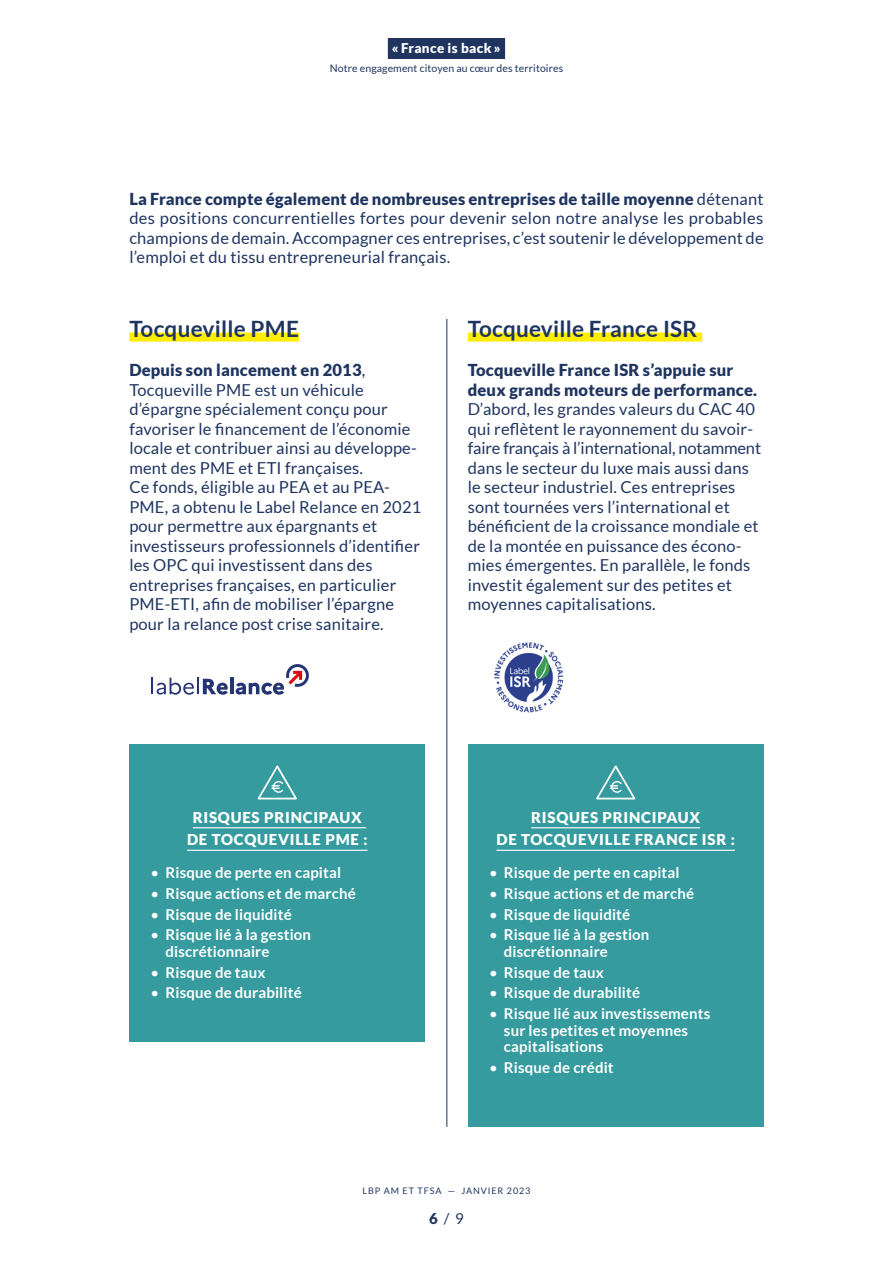
<style>
.page{position:relative;width:893px;height:1263px;background:#fff}
.page>*{position:absolute;margin:0;border:0;box-sizing:border-box;transform-origin:0 0}
.t1{font:700 22.5px "Lato";letter-spacing:.01em;color:#1f3560}
.t2{font:16.5px/19.5px "Lato";letter-spacing:.01em;color:#1f3560}
.t3{font:900 16.5px/19.5px "Lato";letter-spacing:.01em;color:#1f3560}
.t4{font:700 15px/16.5px "Lato";letter-spacing:.01em;color:#fff}
.t5{font:900 15px/22.5px "Lato";letter-spacing:.05em;color:#fff;text-align:center}
.t6{font:15px "Lato";color:#1f3560}
.t7{font:900 13.5px "Lato";letter-spacing:.025em;color:#fff}
.t8{font:10.5px "Lato";letter-spacing:.01em;color:#1f3560}
.t9{font:9px "Lato";letter-spacing:.1em;color:#1f3560}
.s1{font-weight:900}
.s2{font-weight:400}
</style>
<div class="page">
<div style="left:129px;top:333px;width:170px;height:9px;background:#ffed00"></div>
<div style="left:468px;top:333px;width:234px;height:9px;background:#ffed00"></div>
<div style="left:129px;top:744px;width:296px;height:298px;background:#369b9e"></div>
<hr style="left:193px;top:827px;width:173px;height:1px;background:#fff">
<hr style="left:187px;top:850px;width:180px;height:1px;background:#fff">
<div style="left:468px;top:744px;width:296px;height:383px;background:#369b9e"></div>
<hr style="left:531px;top:827px;width:169px;height:1px;background:#fff">
<hr style="left:496px;top:850px;width:239px;height:1px;background:#fff">
<svg style="left:151px;top:678px;width:77px;height:17px"></svg>
<hr style="left:230px;top:678px;width:3px;height:16px;background:#253574">
<svg style="left:236px;top:664px;width:73px;height:31px"></svg>
<hr style="left:446px;top:319px;width:1px;height:808px;background:#1f3560">
<img style="left:490px;top:638px;width:78px;height:78px;border-radius:39px">
<div style="left:388px;top:38px;width:117px;height:21px;background:#1f3560"></div>
<svg style="left:596px;top:765px;width:40px;height:35px"></svg>
<svg style="left:257px;top:765px;width:40px;height:35px"></svg>
<p class="t7" style="left:392px;top:41px;width:110px">« France is back »</p>
<p class="t8" style="left:330px;top:63px;width:235px">Notre engagement citoyen au cœur des territoires</p>
<p class="t2" style="left:129px;top:189px;width:636px;text-align:justify"><span class="s1">La France compte également de nombreuses entreprises de taille moyenne</span> détenant des positions concurrentielles fortes pour devenir selon notre analyse les probables champions de demain. Accompagner ces entreprises, c’est soutenir le développement de l’emploi et du tissu entrepreneurial français.</p>
<h1 class="t1" style="left:129px;top:316px;width:171px">Tocqueville PME</h1>
<p class="t2" style="left:129px;top:360px;width:293px"><span class="s1">Depuis son lancement en 2013</span>, Tocqueville PME est un véhicule d’épargne spécialement conçu pour favoriser le financement de l’économie locale et contribuer ainsi au développe&shy;ment des PME et ETI françaises.<br>Ce fonds, éligible au PEA et au PEA-PME, a obtenu le Label Relance en 2021 pour permettre aux épargnants et investisseurs professionnels d’identifier les OPC qui investissent dans des entreprises françaises, en particulier PME-ETI, afin de mobiliser l’épargne pour la relance post crise sanitaire.</p>
<h1 class="t1" style="left:468px;top:316px;width:231px">Tocqueville France ISR</h1>
<p class="t3" style="left:468px;top:360px;width:291px">Tocqueville France ISR s’appuie sur deux grands moteurs de performance.</p>
<p class="t2" style="left:468px;top:399px;width:295px">D’abord, les grandes valeurs du CAC 40 qui reflètent le rayonnement du savoir&shy;faire français à l’international, notamment dans le secteur du luxe mais aussi dans le secteur industriel. Ces entreprises sont tournées vers l’international et bénéficient de la croissance mondiale et de la montée en puissance des écono&shy;mies émergentes. En parallèle, le fonds investit également sur des petites et moyennes capitalisations.</p>
<p class="t5" style="left:187px;top:805px;width:182px">RISQUES PRINCIPAUX<br>DE TOCQUEVILLE PME :</p>
<p class="t4" style="left:151px;top:864px;width:192px"><span class="s2">•</span> Risque de perte en capital</p>
<p class="t4" style="left:151px;top:885px;width:207px"><span class="s2">•</span> Risque actions et de marché</p>
<p class="t4" style="left:151px;top:905px;width:143px"><span class="s2">•</span> Risque de liquidité</p>
<p class="t4" style="left:166px;top:926px;width:147px;text-indent:-15px"><span class="s2">•</span> Risque lié à la gestion discrétionnaire</p>
<p class="t4" style="left:151px;top:963px;width:117px"><span class="s2">•</span> Risque de taux</p>
<p class="t4" style="left:151px;top:984px;width:153px"><span class="s2">•</span> Risque de durabilité</p>
<p class="t5" style="left:496px;top:805px;width:240px">RISQUES PRINCIPAUX<br>DE TOCQUEVILLE FRANCE ISR :</p>
<p class="t4" style="left:489px;top:864px;width:192px"><span class="s2">•</span> Risque de perte en capital</p>
<p class="t4" style="left:489px;top:885px;width:207px"><span class="s2">•</span> Risque actions et de marché</p>
<p class="t4" style="left:489px;top:905px;width:143px"><span class="s2">•</span> Risque de liquidité</p>
<p class="t4" style="left:504px;top:926px;width:147px;text-indent:-15px"><span class="s2">•</span> Risque lié à la gestion discrétionnaire</p>
<p class="t4" style="left:489px;top:963px;width:117px"><span class="s2">•</span> Risque de taux</p>
<p class="t4" style="left:489px;top:984px;width:153px"><span class="s2">•</span> Risque de durabilité</p>
<p class="t4" style="left:504px;top:1005px;width:208px;text-indent:-15px"><span class="s2">•</span> Risque lié aux investissements sur les petites et moyennes capitalisations</p>
<p class="t4" style="left:489px;top:1059px;width:126px"><span class="s2">•</span> Risque de crédit</p>
<p class="t9" style="left:362px;top:1185px;width:169px">LBP AM ET TFSA — JANVIER 2023</p>
<p class="t6" style="left:429px;top:1210px;width:36px"><span class="s1">6</span> / 9</p>
</div>
